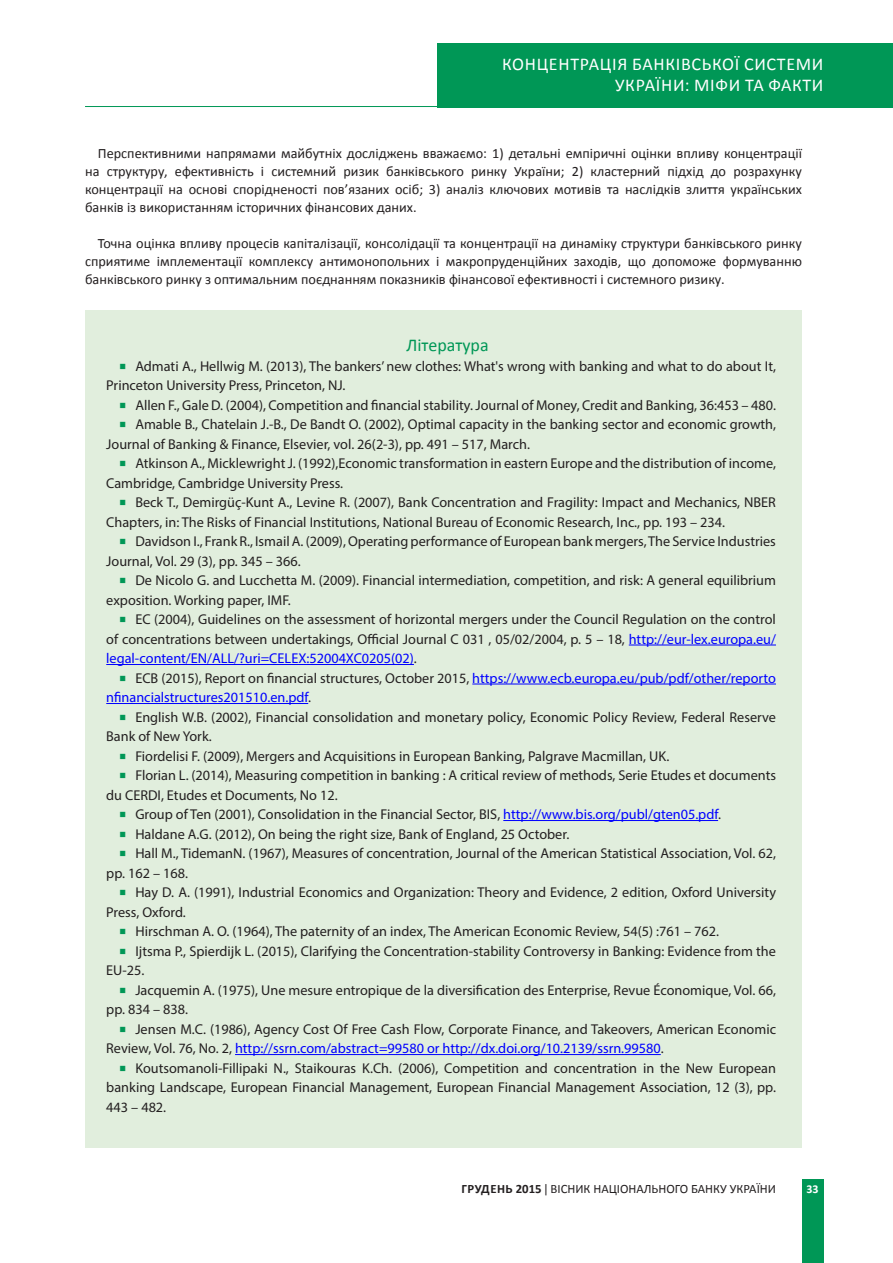
<style>
.page{position:relative;width:893px;height:1263px;background:#fff}
.page>*{position:absolute;margin:0;border:0;box-sizing:border-box;transform-origin:0 0}
.t1{font:18px/21.6px "Calibri";letter-spacing:.04em;color:#fff;text-align:right}
.t2{font:18px "Calibri";color:#009756}
.t3{font:14.25px/19.5px "Myriad Pro";color:#231f20}
.t4{font:14.25px/18px "Calibri";color:#231f20;text-align:justify}
.t5{font:14.25px/19.5px "Myriad Pro";color:#00f}
.t6{font:12.75px "Calibri";color:#231f20}
.t7{font:700 12px "Calibri";color:#fff}
.s1{font-family:"Minion Pro";font-size:18px;color:#009756}
.s2{color:#00f}
.s3{color:#231f20}
.s4{font-weight:700}
</style>
<div class="page">
<div style="left:802px;top:1179px;width:21px;height:84px;background:#009756"></div>
<hr style="left:85px;top:106px;width:808px;height:1px;background:#009756">
<div style="left:438px;top:43px;width:455px;height:65px;background:#009756"></div>
<div style="left:85px;top:310px;width:717px;height:838px;background:#e1eedd"></div>
<hr style="left:629px;top:645px;width:147px;height:1px;background:#00f">
<hr style="left:106px;top:664px;width:308px;height:1px;background:#00f">
<hr style="left:472px;top:684px;width:304px;height:1px;background:#00f">
<hr style="left:106px;top:703px;width:202px;height:1px;background:#00f">
<hr style="left:503px;top:820px;width:215px;height:1px;background:#00f">
<hr style="left:235px;top:1054px;width:426px;height:1px;background:#00f">
<p class="t1" style="left:502px;top:53px;width:323px">КОНЦЕНТРАЦІЯ БАНКІВСЬКОЇ СИСТЕМИ<br>УКРАЇНИ: МІФИ ТА ФАКТИ</p>
<p class="t4" style="left:85px;top:144px;width:718px;text-indent:13px">Перспективними напрямами майбутніх досліджень вважаємо: 1) детальні емпіричні оцінки впливу концентрації на структуру, ефективність і системний ризик банківського ринку України; 2) кластерний підхід до розрахунку концентрації на основі спорідненості пов’язаних осіб; 3) аналіз ключових мотивів та наслідків злиття українських банків із використанням історичних фінансових даних.</p>
<p class="t4" style="left:85px;top:234px;width:718px;text-indent:13px">Точна оцінка впливу процесів капіталізації, консолідації та концентрації на динаміку структури банківського ринку сприятиме імплементації комплексу антимонопольних і макропруденційних заходів, що допоможе формуванню банківського ринку з оптимальним поєднанням показників фінансової ефективності і системного ризику.</p>
<p class="t2" style="left:406px;top:334px;width:84px">Література</p>
<p class="t3" style="left:106px;top:356px;width:671px;text-indent:13px"><span class="s1">■</span> Admati A., Hellwig M. (2013), The bankers’ new clothes: What's wrong with banking and what to do about It,<br>Princeton University Press, Princeton, NJ.</p>
<p class="t3" style="left:119px;top:395px;width:658px"><span class="s1">■</span> Allen F., Gale D. (2004), Competition and financial stability. Journal of Money, Credit and Banking, 36:453 – 480.</p>
<p class="t3" style="left:106px;top:414px;width:671px;text-indent:13px"><span class="s1">■</span> Amable B., Chatelain J.-B., De Bandt O. (2002), Optimal capacity in the banking sector and economic growth,<br>Journal of Banking &amp; Finance, Elsevier, vol. 26(2-3), pp. 491 – 517, March.</p>
<p class="t3" style="left:106px;top:453px;width:671px;text-indent:13px"><span class="s1">■</span> Atkinson A., Micklewright J. (1992),Economic transformation in eastern Europe and the distribution of income,<br>Cambridge, Cambridge University Press.</p>
<p class="t3" style="left:106px;top:492px;width:671px;text-indent:13px"><span class="s1">■</span> Beck T., Demirgüç-Kunt A., Levine R. (2007), Bank Concentration and Fragility: Impact and Mechanics, NBER<br>Chapters, in: The Risks of Financial Institutions, National Bureau of Economic Research, Inc., pp. 193 – 234.</p>
<p class="t3" style="left:106px;top:531px;width:671px;text-indent:13px"><span class="s1">■</span> Davidson I., Frank R., Ismail A. (2009), Operating performance of European bank mergers, The Service Industries<br>Journal, Vol. 29 (3), pp. 345 – 366.</p>
<p class="t3" style="left:106px;top:570px;width:671px;text-indent:13px"><span class="s1">■</span> De Nicolo G. and Lucchetta M. (2009). Financial intermediation, competition, and risk: A general equilibrium exposition. Working paper, IMF.</p>
<p class="t3" style="left:106px;top:609px;width:671px;text-align:justify;text-indent:13px"><span class="s1">■</span> EC (2004), Guidelines on the assessment of horizontal mergers under the Council Regulation on the control of concentrations between undertakings, Official Journal C 031 , 05/02/2004, p. 5 – 18, <span class="s2">http://eur-lex.europa.eu/ legal-content/EN/ALL/?uri=CELEX:52004XC0205(02)</span>.</p>
<p class="t5" style="left:106px;top:668px;width:671px;text-indent:13px"><span class="s1">■</span> <span class="s3">ECB (2015), Report on financial structures, October 2015,</span> https://www.ecb.europa.eu/pub/pdf/other/reporto nfinancialstructures201510.en.pdf<span class="s3">.</span></p>
<p class="t3" style="left:106px;top:707px;width:671px;text-indent:13px"><span class="s1">■</span> English W.B. (2002), Financial consolidation and monetary policy, Economic Policy Review, Federal Reserve<br>Bank of New York.</p>
<p class="t3" style="left:119px;top:746px;width:552px"><span class="s1">■</span> Fiordelisi F. (2009), Mergers and Acquisitions in European Banking, Palgrave Macmillan, UK.</p>
<p class="t3" style="left:106px;top:765px;width:671px;text-indent:13px"><span class="s1">■</span> Florian L. (2014), Measuring competition in banking : A critical review of methods, Serie Etudes et documents du CERDI, Etudes et Documents, No 12.</p>
<p class="t3" style="left:119px;top:804px;width:604px"><span class="s1">■</span> Group of Ten (2001), Consolidation in the Financial Sector, BIS, <span class="s2">http://www.bis.org/publ/gten05.pdf</span>.</p>
<p class="t3" style="left:119px;top:824px;width:452px"><span class="s1">■</span> Haldane A.G. (2012), On being the right size, Bank of England, 25 October.</p>
<p class="t3" style="left:106px;top:843px;width:671px;text-indent:13px"><span class="s1">■</span> Hall M., TidemanN. (1967), Measures of concentration, Journal of the American Statistical Association, Vol. 62, pp. 162 – 168.</p>
<p class="t3" style="left:106px;top:882px;width:671px;text-indent:13px"><span class="s1">■</span> Hay D. A. (1991), Industrial Economics and Organization: Theory and Evidence, 2 edition, Oxford University<br>Press, Oxford.</p>
<p class="t3" style="left:119px;top:921px;width:602px"><span class="s1">■</span> Hirschman A. O. (1964), The paternity of an index, The American Economic Review, 54(5) :761 – 762.</p>
<p class="t3" style="left:106px;top:941px;width:671px;text-indent:13px"><span class="s1">■</span> Ijtsma P., Spierdijk L. (2015), Clarifying the Concentration-stability Controversy in Banking: Evidence from the<br>EU-25.</p>
<p class="t3" style="left:106px;top:980px;width:671px;text-indent:13px"><span class="s1">■</span> Jacquemin A. (1975), Une mesure entropique de la diversification des Enterprise, Revue Économique, Vol. 66, pp. 834 – 838.</p>
<p class="t3" style="left:106px;top:1019px;width:671px;text-indent:13px"><span class="s1">■</span> Jensen M.C. (1986), Agency Cost Of Free Cash Flow, Corporate Finance, and Takeovers, American Economic<br>Review, Vol. 76, No. 2, <span class="s2">http://ssrn.com/abstract=99580 or http://dx.doi.org/10.2139/ssrn.99580</span>.</p>
<p class="t3" style="left:106px;top:1058px;width:671px;text-align:justify;text-indent:13px"><span class="s1">■</span> Koutsomanoli-Fillipaki N., Staikouras K.Ch. (2006), Competition and concentration in the New European banking Landscape, European Financial Management, European Financial Management Association, 12 (3), pp.<br>443 – 482.</p>
<p class="t6" style="left:461px;top:1180px;width:316px"><span class="s4">ГРУДЕНЬ 2015</span> ВІСНИК НАЦІОНАЛЬНОГО БАНКУ УКРАЇНИ</p>
<p class="t7" style="left:806px;top:1181px;width:14px">33</p>
</div>
